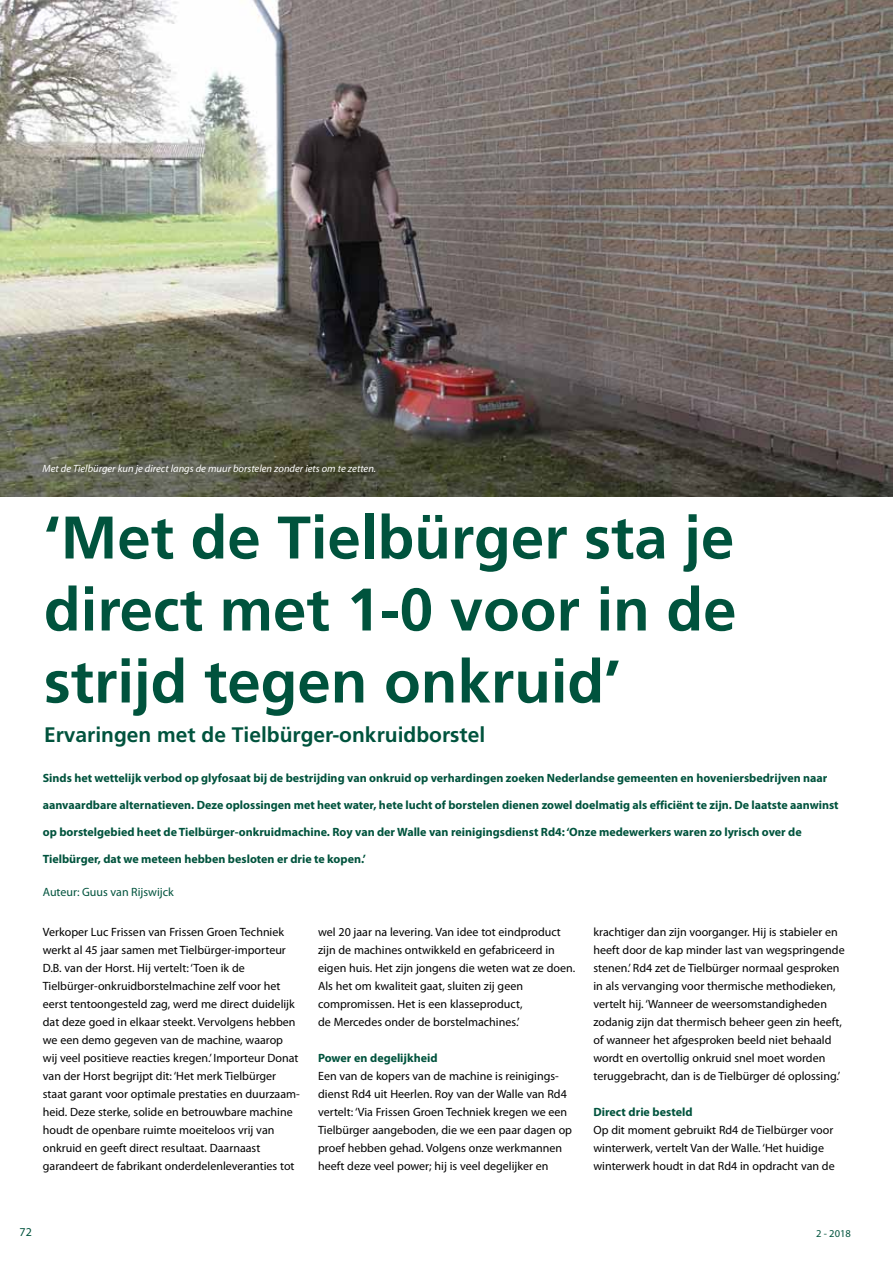
<style>
.page{position:relative;width:893px;height:1263px;background:#fff}
.page>*{position:absolute;margin:0;border:0;box-sizing:border-box;transform-origin:0 0}
.t1{font:700 60px/72px "Frutiger";color:#00533d;text-align:justify}
.t2{font:700 21px "Frutiger";color:#00533d}
.t3{font:12px/18px "Myriad Pro";color:#000}
.t4{font:700 12px "Myriad Pro";color:#00533d}
.t5{font:12px "Myriad Pro";color:#00533d}
.t6{font:italic 10.5px "Myriad Pro";color:#fff}
.t7{font:10.5px "Myriad Pro";color:#00533d}
</style>
<div class="page">
<img style="left:0;top:0;width:893px;height:496px">
<p class="t6" style="left:43px;top:462px;width:335px">Met de Tielbürger kun je direct langs de muur borstelen zonder iets om te zetten.</p>
<h1 class="t1" style="left:44px;top:501px;width:694px">‘Met de Tielbürger sta je direct met 1-0 voor in de strijd tegen onkruid’</h1>
<h2 class="t2" style="left:44px;top:722px;width:443px">Ervaringen met de Tielbürger-onkruidborstel</h2>
<p class="t4" style="left:43px;top:770px;width:786px">Sinds het wettelijk verbod op glyfosaat bij de bestrijding van onkruid op verhardingen zoeken Nederlandse gemeenten en hoveniersbedrijven naar</p>
<p class="t4" style="left:43px;top:797px;width:797px">aanvaardbare alternatieven. Deze oplossingen met heet water, hete lucht of borstelen dienen zowel doelmatig als efficiënt te zijn. De laatste aanwinst</p>
<p class="t4" style="left:43px;top:824px;width:760px">op borstelgebied heet de Tielbürger-onkruidmachine. Roy van der Walle van reinigingsdienst Rd4: ‘Onze medewerkers waren zo lyrisch over de</p>
<p class="t4" style="left:43px;top:851px;width:324px">Tielbürger, dat we meteen hebben besloten er drie te kopen.’</p>
<p class="t5" style="left:43px;top:884px;width:132px">Auteur: Guus van Rijswijck</p>
<p class="t3" style="left:43px;top:923px;width:259px">Verkoper Luc Frissen van Frissen Groen Techniek werkt al 45 jaar samen met Tielbürger-importeur D.B. van der Horst. Hij vertelt: ‘Toen ik de Tielbürger-onkruidborstelmachine zelf voor het eerst tentoongesteld zag, werd me direct duidelijk dat deze goed in elkaar steekt. Vervolgens hebben we een demo gegeven van de machine, waarop wij veel positieve reacties kregen.’ Importeur Donat van der Horst begrijpt dit: ‘Het merk Tielbürger staat garant voor optimale prestaties en duurzaam&shy;heid. Deze sterke, solide en betrouwbare machine houdt de openbare ruimte moeiteloos vrij van onkruid en geeft direct resultaat. Daarnaast garandeert de fabrikant onderdelenleveranties tot</p>
<p class="t3" style="left:318px;top:923px;width:259px">wel 20 jaar na levering. Van idee tot eindproduct zijn de machines ontwikkeld en gefabriceerd in eigen huis. Het zijn jongens die weten wat ze doen.<br>Als het om kwaliteit gaat, sluiten zij geen compromissen. Het is een klasseproduct,<br>de Mercedes onder de borstelmachines.’</p>
<p class="t4" style="left:318px;top:1050px;width:121px">Power en degelijkheid</p>
<p class="t3" style="left:318px;top:1067px;width:255px">Een van de kopers van de machine is reinigings&shy;dienst Rd4 uit Heerlen. Roy van der Walle van Rd4 vertelt: ‘Via Frissen Groen Techniek kregen we een Tielbürger aangeboden, die we een paar dagen op proef hebben gehad. Volgens onze werkmannen heeft deze veel power; hij is veel degelijker en</p>
<p class="t3" style="left:593px;top:923px;width:253px">krachtiger dan zijn voorganger. Hij is stabieler en heeft door de kap minder last van wegspringende stenen.’ Rd4 zet de Tielbürger normaal gesproken in als vervanging voor thermische methodieken, vertelt hij. ‘Wanneer de weersomstandigheden zodanig zijn dat thermisch beheer geen zin heeft, of wanneer het afgesproken beeld niet behaald wordt en overtollig onkruid snel moet worden teruggebracht, dan is de Tielbürger dé oplossing.’</p>
<p class="t4" style="left:593px;top:1104px;width:101px">Direct drie besteld</p>
<p class="t3" style="left:593px;top:1121px;width:243px">Op dit moment gebruikt Rd4 de Tielbürger voor winterwerk, vertelt Van der Walle. ‘Het huidige winterwerk houdt in dat Rd4 in opdracht van de</p>
<p class="t5" style="left:20px;top:1224px;width:14px">72</p>
<p class="t7" style="left:816px;top:1227px;width:36px">2 - 2018</p>
</div>
